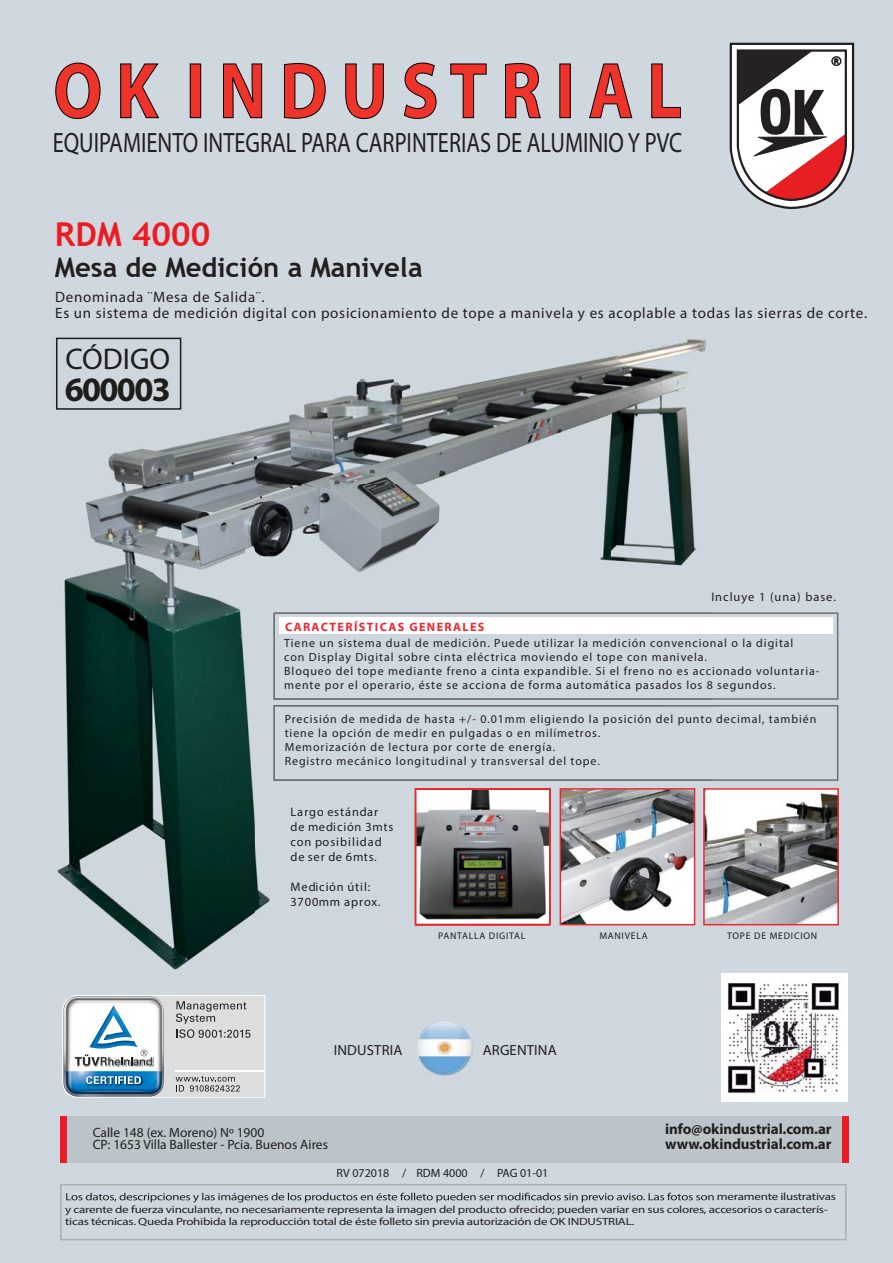
<style>
.page{position:relative;width:893px;height:1263px;background:#ced8de}
.page>*{position:absolute;margin:0;border:0;box-sizing:border-box;transform-origin:0 0}
.t1{font:700 79.65px "Myriad Pro";color:#ee332b;scale:.86 1}
.t2{font:700 34.35px "Myriad Pro";letter-spacing:-.05em;color:#1d1d1b}
.t3{font:700 33px "Trebuchet MS";color:#ed1c24}
.t4{font:30px "Myriad Pro";color:#1d1d1b}
.t5{font:28.05px "Myriad Pro";color:#231f20;scale:.8 1}
.t6{font:700 27px "Trebuchet MS";color:#231f20}
.t7{font:italic 15px/16.5px "Myriad Pro";letter-spacing:.05em;color:#211e22}
.t8{font:700 15px "Myriad Pro";letter-spacing:-.01em;color:#231f20}
.t9{font:14.7px "Myriad Pro";letter-spacing:.01em;color:#231f20}
.t10{font:13.5px/12px "Myriad Pro";color:#231f20}
.t11{font:italic 12.45px/14.9px "Myriad Pro";letter-spacing:.08em;color:#211e22}
.t12{font:12.45px "Myriad Pro";letter-spacing:.08em;color:#211e22}
.t13{font:700 12.15px "Myriad Pro";letter-spacing:.115em;color:#ee2832}
.t14{font:12px/14px "Myriad Pro";letter-spacing:.08em;color:#211e22}
.t15{font:12px "Myriad Pro";color:#231f20}
.t16{font:10.5px/12.6px "Myriad Pro";letter-spacing:-.02em;color:#231f20;scale:1.24 1}
.t17{font:9.6px "Myriad Pro";letter-spacing:.08em;color:#211e22}
</style>
<div class="page">
<svg style="left:55px;top:62px;width:46px;height:57px"></svg>
<svg style="left:120px;top:63px;width:39px;height:55px"></svg>
<div style="left:190px;top:64px;width:11px;height:54px;border:1px solid #000"></div>
<svg style="left:223px;top:63px;width:39px;height:56px"></svg>
<svg style="left:284px;top:63px;width:42px;height:56px"></svg>
<svg style="left:345px;top:63px;width:39px;height:56px"></svg>
<svg style="left:404px;top:62px;width:33px;height:57px"></svg>
<svg style="left:450px;top:63px;width:37px;height:55px"></svg>
<svg style="left:505px;top:63px;width:36px;height:55px"></svg>
<div style="left:559px;top:64px;width:12px;height:54px;border:1px solid #000"></div>
<svg style="left:589px;top:63px;width:44px;height:55px"></svg>
<svg style="left:651px;top:63px;width:30px;height:55px"></svg>
<svg style="left:730px;top:43px;width:124px;height:166px;background:#b49fa0"></svg>
<div style="left:62px;top:1116px;width:786px;height:46px;background:#bac4c9"></div>
<div style="left:61px;top:1116px;width:6px;height:47px;background:#ed1c24"></div>
<div style="left:842px;top:1116px;width:6px;height:47px;background:#ed1c24"></div>
<svg style="left:60px;top:1184px;width:786px;height:56px"></svg>
<svg style="left:62px;top:995px;width:203px;height:103px"></svg>
<img style="left:722px;top:974px;width:126px;height:128px">
<img style="left:417px;top:1021px;width:56px;height:55px">
<svg style="left:712px;top:612px;width:126px;height:88px"></svg>
<svg style="left:712px;top:705px;width:126px;height:76px"></svg>
<img style="left:56px;top:337px;width:605px;height:470px">
<img style="left:661px;top:338px;width:51px;height:588px">
<img style="left:57px;top:807px;width:401px;height:162px">
<img style="left:509px;top:807px;width:102px;height:119px">
<img style="left:458px;top:925px;width:51px;height:1px">
<img style="left:611px;top:925px;width:51px;height:1px">
<img style="left:273px;top:612px;width:439px;height:88px">
<img style="left:273px;top:705px;width:439px;height:76px">
<svg style="left:291px;top:808px;width:18px;height:8px"></svg>
<img style="left:309px;top:810px;width:14px;height:9px">
<img style="left:328px;top:808px;width:51px;height:8px">
<img style="left:291px;top:822px;width:80px;height:9px">
<svg style="left:373px;top:824px;width:20px;height:7px"></svg>
<svg style="left:291px;top:840px;width:5px;height:6px"></svg>
<img style="left:297px;top:837px;width:83px;height:12px">
<img style="left:291px;top:852px;width:77px;height:9px">
<svg style="left:369px;top:855px;width:7px;height:6px"></svg>
<img style="left:291px;top:882px;width:79px;height:9px">
<img style="left:291px;top:898px;width:27px;height:8px">
<svg style="left:319px;top:900px;width:9px;height:6px"></svg>
<img style="left:330px;top:900px;width:28px;height:8px">
<svg style="left:360px;top:900px;width:20px;height:6px"></svg>
<img style="left:615px;top:339px;width:89px;height:27px">
<div style="left:279px;top:618px;width:554px;height:16px;background:#fff"></div>
<svg style="left:415px;top:788px;width:135px;height:137px;background:#857d7e"></svg>
<svg style="left:559px;top:788px;width:136px;height:137px;background:#ada9ac"></svg>
<svg style="left:703px;top:788px;width:136px;height:137px;background:#a9a3a4"></svg>
<div style="left:56px;top:338px;width:125px;height:72px;border:2px solid #1d1d1b"></div>
<h1 class="t1" style="left:53px;top:39px;width:732px">O K I N D U ST R I A L</h1>
<h3 class="t5" style="left:53px;top:125px;width:788px">EQUIPAMIENTO INTEGRAL PARA CARPINTERIAS DE ALUMINIO Y PVC</h3>
<h3 class="t3" style="left:55px;top:213px;width:157px">RDM 4000</h3>
<h3 class="t6" style="left:55px;top:250px;width:369px">Mesa de Medición a Manivela</h3>
<p class="t7" style="left:55px;top:288px;width:813px">Denominada ¨Mesa de Salida¨.<br>Es un sistema de medición digital con posicionamiento de tope a manivela y es acoplable a todas las sierras de corte.</p>
<h3 class="t4" style="left:65px;top:341px;width:106px">CÓDIGO</h3>
<h2 class="t2" style="left:65px;top:367px;width:108px">600003</h2>
<p class="t12" style="left:711px;top:589px;width:126px">Incluye 1 (una) base.</p>
<p class="t13" style="left:285px;top:619px;width:201px">CARACTERÍSTICAS GENERALES</p>
<p class="t14" style="left:284px;top:636px;width:537px">Tiene un sistema dual de medición. Puede utilizar la medición convencional o la digital<br>con Display Digital sobre cinta eléctrica moviendo el tope con manivela.<br>Bloqueo del tope mediante freno a cinta expandible. Si el freno no es accionado voluntaria&shy;mente por el operario, éste se acciona de forma automática pasados los 8 segundos.</p>
<p class="t14" style="left:285px;top:712px;width:533px">Precisión de medida de hasta +/- 0.01mm eligiendo la posición del punto decimal, también tiene la opción de medir en pulgadas o en milímetros.<br>Memorización de lectura por corte de energía.<br>Registro mecánico longitudinal y transversal del tope.</p>
<p class="t11" style="left:290px;top:805px;width:104px">Largo estándar de medición 3mts con posibilidad de ser de 6mts.</p>
<p class="t11" style="left:290px;top:879px;width:92px">Medición útil:<br>3700mm aprox.</p>
<p class="t11" style="left:336px;top:805px;width:46px">stándar</p>
<p class="t11" style="left:321px;top:819px;width:79px">edición 3mts</p>
<p class="t11" style="left:324px;top:834px;width:61px">osibilidad</p>
<p class="t11" style="left:315px;top:849px;width:68px">er de 6mts.</p>
<p class="t11" style="left:346px;top:879px;width:39px;text-indent:-15px">ón útil: aprox.</p>
<p class="t17" style="left:438px;top:929px;width:89px">PANTALLA DIGITAL</p>
<p class="t17" style="left:599px;top:929px;width:50px">MANIVELA</p>
<p class="t17" style="left:727px;top:929px;width:92px">TOPE DE MEDICION</p>
<p class="t9" style="left:334px;top:1041px;width:70px">INDUSTRIA</p>
<p class="t9" style="left:483px;top:1041px;width:75px">ARGENTINA</p>
<p class="t8" style="left:665px;top:1119px;width:168px">info@okindustrial.com.ar</p>
<p class="t10" style="left:93px;top:1126px;width:237px">Calle 148 (ex. Moreno) Nº 1900<br>CP: 1653 Villa Ballester - Pcia. Buenos Aires</p>
<p class="t8" style="left:665px;top:1134px;width:168px">www.okindustrial.com.ar</p>
<p class="t15" style="left:336px;top:1166px;width:213px">RV 072018 / RDM 4000 / PAG 01-01</p>
<p class="t16" style="left:65px;top:1190px;width:623px;text-indent:652px">meramente ilustrativas y carente de fuerza vinculante, no necesariamente representa la imagen del producto ofrecido; pueden variar en sus colores, accesorios o caracterís&shy;ticas técnicas. Queda Prohibida la reproducción total de éste folleto sin previa autorización de OK INDUSTRIAL.</p>
</div>
